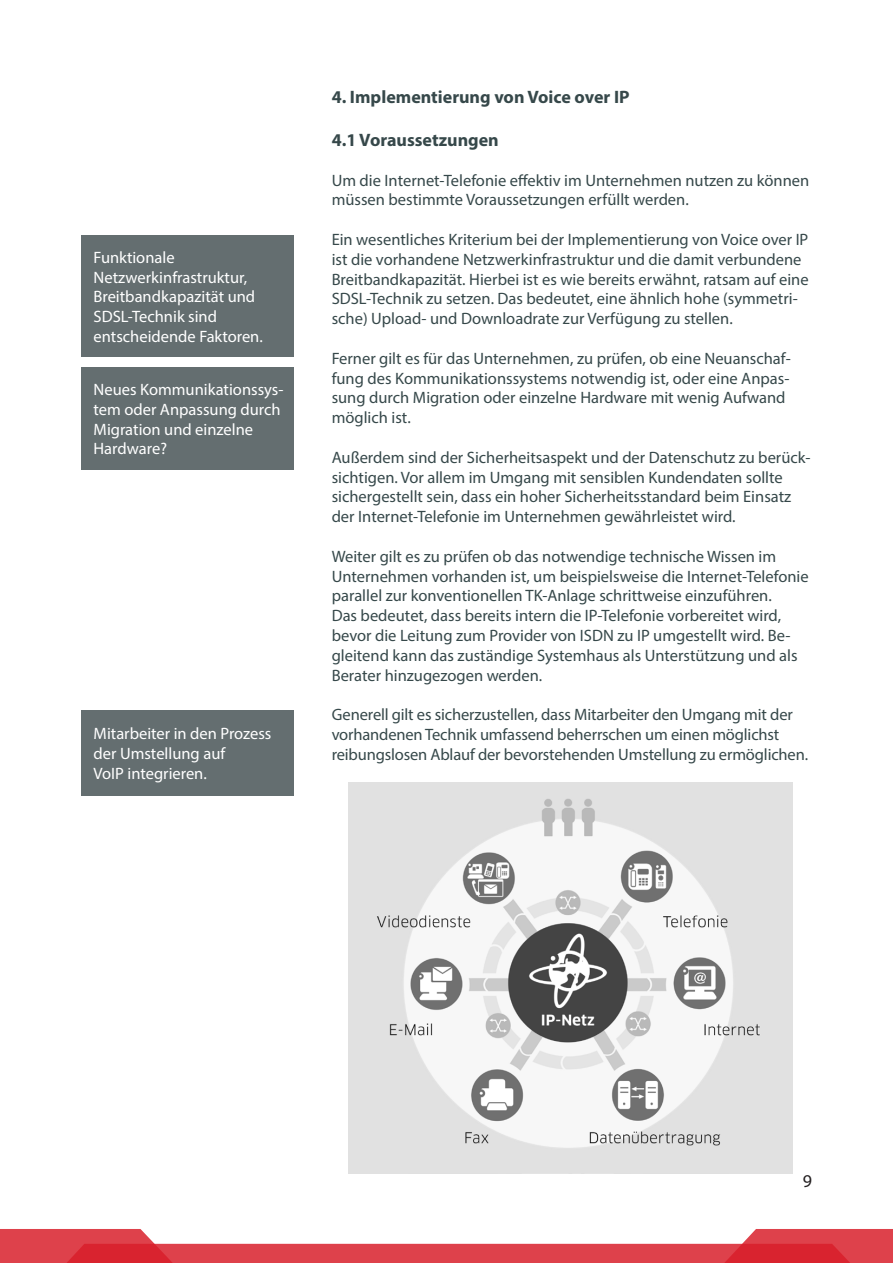
<style>
.page{position:relative;width:893px;height:1263px;background:#fff}
.page>*{position:absolute;margin:0;border:0;box-sizing:border-box;transform-origin:0 0}
.t1{font:700 18px "Myriad Pro";color:#36484a}
.t2{font:18px "Myriad Pro";color:#231f20}
.t3{font:16.5px/19.8px "Myriad Pro";color:#36484a}
.t4{font:16.5px/19.8px "Myriad Pro";color:#fff}
</style>
<div class="page">
<svg style="left:0;top:1229px;width:892px;height:34px"></svg>
<img style="left:349px;top:782px;width:443px;height:392px">
<div style="left:81px;top:235px;width:212px;height:122px;background:#646e70"></div>
<div style="left:81px;top:367px;width:212px;height:103px;background:#646e70"></div>
<div style="left:81px;top:710px;width:212px;height:86px;background:#646e70"></div>
<p class="t4" style="left:94px;top:247px;width:171px">Funktionale<br>Netzwerkinfrastruktur,<br>Breitbandkapazität und<br>SDSL-Technik sind entscheidende Faktoren.</p>
<p class="t4" style="left:94px;top:379px;width:191px">Neues Kommunikationssys&shy;tem oder Anpassung durch<br>Migration und einzelne<br>Hardware?</p>
<p class="t4" style="left:94px;top:724px;width:179px">Mitarbeiter in den Prozess der Umstellung auf<br>VoIP integrieren.</p>
<p class="t1" style="left:332px;top:85px;width:299px">4. Implementierung von Voice over IP</p>
<p class="t1" style="left:332px;top:128px;width:169px">4.1 Voraussetzungen</p>
<p class="t3" style="left:332px;top:170px;width:479px">Um die Internet-Telefonie effektiv im Unternehmen nutzen zu können müssen bestimmte Voraussetzungen erfüllt werden.</p>
<p class="t3" style="left:332px;top:229px;width:478px">Ein wesentliches Kriterium bei der Implementierung von Voice over IP ist die vorhandene Netzwerkinfrastruktur und die damit verbundene Breitbandkapazität. Hierbei ist es wie bereits erwähnt, ratsam auf eine SDSL-Technik zu setzen. Das bedeutet, eine ähnlich hohe (symmetri&shy;sche) Upload- und Downloadrate zur Verfügung zu stellen.</p>
<p class="t3" style="left:332px;top:348px;width:461px">Ferner gilt es für das Unternehmen, zu prüfen, ob eine Neuanschaf&shy;fung des Kommunikationssystems notwendig ist, oder eine Anpas&shy;sung durch Migration oder einzelne Hardware mit wenig Aufwand möglich ist.</p>
<p class="t3" style="left:332px;top:447px;width:480px">Außerdem sind der Sicherheitsaspekt und der Datenschutz zu berück&shy;sichtigen. Vor allem im Umgang mit sensiblen Kundendaten sollte sichergestellt sein, dass ein hoher Sicherheitsstandard beim Einsatz der Internet-Telefonie im Unternehmen gewährleistet wird.</p>
<p class="t3" style="left:332px;top:546px;width:479px">Weiter gilt es zu prüfen ob das notwendige technische Wissen im Unternehmen vorhanden ist, um beispielsweise die Internet-Telefonie parallel zur konventionellen TK-Anlage schrittweise einzuführen.<br>Das bedeutet, dass bereits intern die IP-Telefonie vorbereitet wird, bevor die Leitung zum Provider von ISDN zu IP umgestellt wird. Be&shy;gleitend kann das zuständige Systemhaus als Unterstützung und als Berater hinzugezogen werden.</p>
<p class="t3" style="left:332px;top:705px;width:478px">Generell gilt es sicherzustellen, dass Mitarbeiter den Umgang mit der vorhandenen Technik umfassend beherrschen um einen möglichst reibungslosen Ablauf der bevorstehenden Umstellung zu ermöglichen.</p>
<p class="t2" style="left:803px;top:1170px;width:11px">9</p>
</div>
